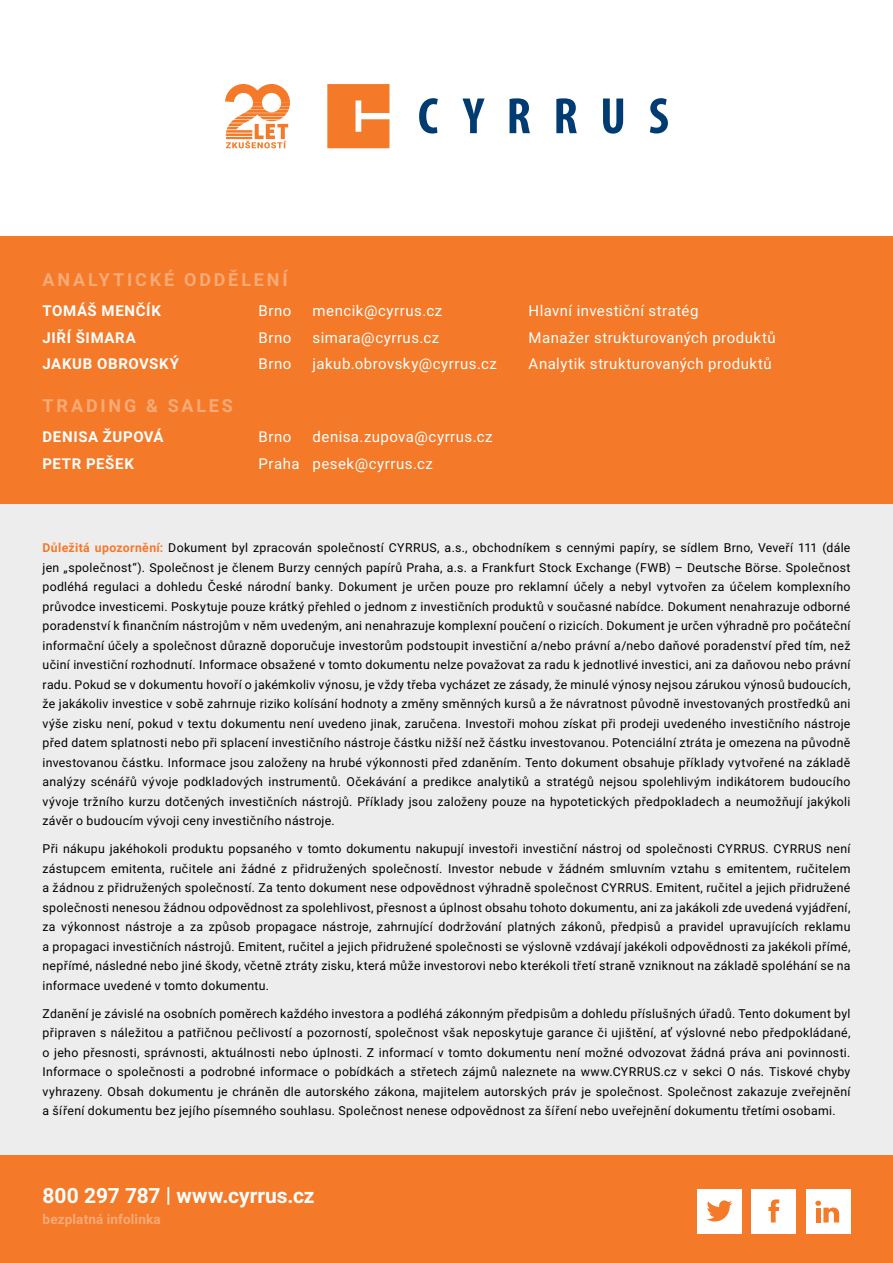
<style>
.page{position:relative;width:893px;height:1263px;background:#fff}
.page>*{position:absolute;margin:0;border:0;box-sizing:border-box;transform-origin:0 0}
.t1{font:700 21px "Roboto";color:#fff}
.t2{font:700 18px "Roboto";letter-spacing:.155em;color:#f9aa76}
.t3{font:15px "Roboto";letter-spacing:.035em;color:#fff}
.t4{font:700 15px "Roboto";letter-spacing:.045em;color:#fff}
.t5{font:700 13.5px "Roboto";letter-spacing:.01em;color:#f9aa76}
.t6{font:12.3px/19.5px "Roboto";letter-spacing:.025em;color:#000;text-align:justify}
.s1{font-weight:700;color:#f47929}
</style>
<div class="page">
<div style="left:0;top:236px;width:893px;height:269px;background:#f47929"></div>
<div style="left:0;top:504px;width:893px;height:651px;background:#ededee"></div>
<div style="left:0;top:1155px;width:893px;height:108px;background:#f47929"></div>
<div style="left:697px;top:1189px;width:44px;height:44px;background:#fff"></div>
<div style="left:752px;top:1189px;width:44px;height:44px;background:#fff"></div>
<div style="left:806px;top:1189px;width:44px;height:44px;background:#fff"></div>
<svg style="left:706px;top:1200px;width:26px;height:21px"></svg>
<svg style="left:768px;top:1199px;width:11px;height:23px"></svg>
<svg style="left:815px;top:1201px;width:24px;height:21px"></svg>
<svg style="left:225px;top:84px;width:65px;height:64px"></svg>
<svg style="left:419px;top:98px;width:19px;height:36px"></svg>
<svg style="left:462px;top:99px;width:23px;height:34px"></svg>
<svg style="left:510px;top:98px;width:20px;height:35px"></svg>
<svg style="left:556px;top:98px;width:21px;height:35px"></svg>
<svg style="left:603px;top:99px;width:20px;height:35px"></svg>
<svg style="left:650px;top:98px;width:18px;height:36px"></svg>
<svg style="left:327px;top:84px;width:62px;height:64px;background:#f5853d"></svg>
<p class="t2" style="left:43px;top:267px;width:247px">ANALYTICKÉ ODDĚLENÍ</p>
<p class="t4" style="left:43px;top:301px;width:120px">TOMÁŠ MENČÍK</p>
<p class="t3" style="left:259px;top:301px;width:34px">Brno</p>
<p class="t3" style="left:313px;top:301px;width:131px">mencik@cyrrus.cz</p>
<p class="t3" style="left:529px;top:301px;width:171px">Hlavní investiční stratég</p>
<p class="t4" style="left:43px;top:327px;width:95px">JIŘÍ ŠIMARA</p>
<p class="t3" style="left:259px;top:327px;width:34px">Brno</p>
<p class="t3" style="left:313px;top:327px;width:128px">simara@cyrrus.cz</p>
<p class="t3" style="left:529px;top:327px;width:249px">Manažer strukturovaných produktů</p>
<p class="t4" style="left:43px;top:354px;width:138px">JAKUB OBROVSKÝ</p>
<p class="t3" style="left:259px;top:354px;width:34px">Brno</p>
<p class="t3" style="left:313px;top:354px;width:186px">jakub.obrovsky@cyrrus.cz</p>
<p class="t3" style="left:529px;top:354px;width:245px">Analytik strukturovaných produktů</p>
<p class="t2" style="left:43px;top:393px;width:192px">TRADING &amp; SALES</p>
<p class="t4" style="left:43px;top:426px;width:123px">DENISA ŽUPOVÁ</p>
<p class="t3" style="left:259px;top:426px;width:34px">Brno</p>
<p class="t3" style="left:313px;top:426px;width:182px">denisa.zupova@cyrrus.cz</p>
<p class="t4" style="left:43px;top:453px;width:93px">PETR PEŠEK</p>
<p class="t3" style="left:259px;top:453px;width:176px">Praha pesek@cyrrus.cz</p>
<p class="t6" style="left:43px;top:538px;width:809px"><span class="s1">Důležitá upozornění:</span> Dokument byl zpracován společností CYRRUS, a.s., obchodníkem s cennými papíry, se sídlem Brno, Veveří 111 (dále jen „společnost“). Společnost je členem Burzy cenných papírů Praha, a.s. a Frankfurt Stock Exchange (FWB) – Deutsche Börse. Společnost podléhá regulaci a dohledu České národní banky. Dokument je určen pouze pro reklamní účely a nebyl vytvořen za účelem komplexního průvodce investicemi. Poskytuje pouze krátký přehled o jednom z investičních produktů v současné nabídce. Dokument nenahrazuje odborné poradenství k finančním nástrojům v něm uvedeným, ani nenahrazuje komplexní poučení o rizicích. Dokument je určen výhradně pro počáteční informační účely a společnost důrazně doporučuje investorům podstoupit investiční a/nebo právní a/nebo daňové poradenství před tím, než učiní investiční rozhodnutí. Informace obsažené v tomto dokumentu nelze považovat za radu k jednotlivé investici, ani za daňovou nebo právní radu. Pokud se v dokumentu hovoří o jakémkoliv výnosu, je vždy třeba vycházet ze zásady, že minulé výnosy nejsou zárukou výnosů budoucích, že jakákoliv investice v sobě zahrnuje riziko kolísání hodnoty a změny směnných kursů a že návratnost původně investovaných prostředků ani výše zisku není, pokud v textu dokumentu není uvedeno jinak, zaručena. Investoři mohou získat při prodeji uvedeného investičního nástroje před datem splatnosti nebo při splacení investičního nástroje částku nižší než částku investovanou. Potenciální ztráta je omezena na původně investovanou částku. Informace jsou založeny na hrubé výkonnosti před zdaněním. Tento dokument obsahuje příklady vytvořené na základě analýzy scénářů vývoje podkladových instrumentů. Očekávání a predikce analytiků a stratégů nejsou spolehlivým indikátorem budoucího vývoje tržního kurzu dotčených investičních nástrojů. Příklady jsou založeny pouze na hypotetických předpokladech a neumožňují jakýkoli závěr o budoucím vývoji ceny investičního nástroje.</p>
<p class="t6" style="left:43px;top:839px;width:809px">Při nákupu jakéhokoli produktu popsaného v tomto dokumentu nakupují investoři investiční nástroj od společnosti CYRRUS. CYRRUS není zástupcem emitenta, ručitele ani žádné z přidružených společností. Investor nebude v žádném smluvním vztahu s emitentem, ručitelem a žádnou z přidružených společností. Za tento dokument nese odpovědnost výhradně společnost CYRRUS. Emitent, ručitel a jejich přidružené společnosti nenesou žádnou odpovědnost za spolehlivost, přesnost a úplnost obsahu tohoto dokumentu, ani za jakákoli zde uvedená vyjádření, za výkonnost nástroje a za způsob propagace nástroje, zahrnující dodržování platných zákonů, předpisů a pravidel upravujících reklamu a propagaci investičních nástrojů. Emitent, ručitel a jejich přidružené společnosti se výslovně vzdávají jakékoli odpovědnosti za jakékoli přímé, nepřímé, následné nebo jiné škody, včetně ztráty zisku, která může investorovi nebo kterékoli třetí straně vzniknout na základě spoléhání se na informace uvedené v tomto dokumentu.</p>
<p class="t6" style="left:43px;top:1003px;width:809px">Zdanění je závislé na osobních poměrech každého investora a podléhá zákonným předpisům a dohledu příslušných úřadů. Tento dokument byl připraven s náležitou a patřičnou pečlivostí a pozorností, společnost však neposkytuje garance či ujištění, ať výslovné nebo předpokládané, o jeho přesnosti, správnosti, aktuálnosti nebo úplnosti. Z informací v tomto dokumentu není možné odvozovat žádná práva ani povinnosti.<br>Informace o společnosti a podrobné informace o pobídkách a střetech zájmů naleznete na www.CYRRUS.cz v sekci O nás. Tiskové chyby vyhrazeny. Obsah dokumentu je chráněn dle autorského zákona, majitelem autorských práv je společnost. Společnost zakazuje zveřejnění a šíření dokumentu bez jejího písemného souhlasu. Společnost nenese odpovědnost za šíření nebo uveřejnění dokumentu třetími osobami.</p>
<p class="t1" style="left:43px;top:1181px;width:273px">800 297 787 | www.cyrrus.cz</p>
<p class="t5" style="left:43px;top:1209px;width:120px">bezplatná infolinka</p>
</div>
